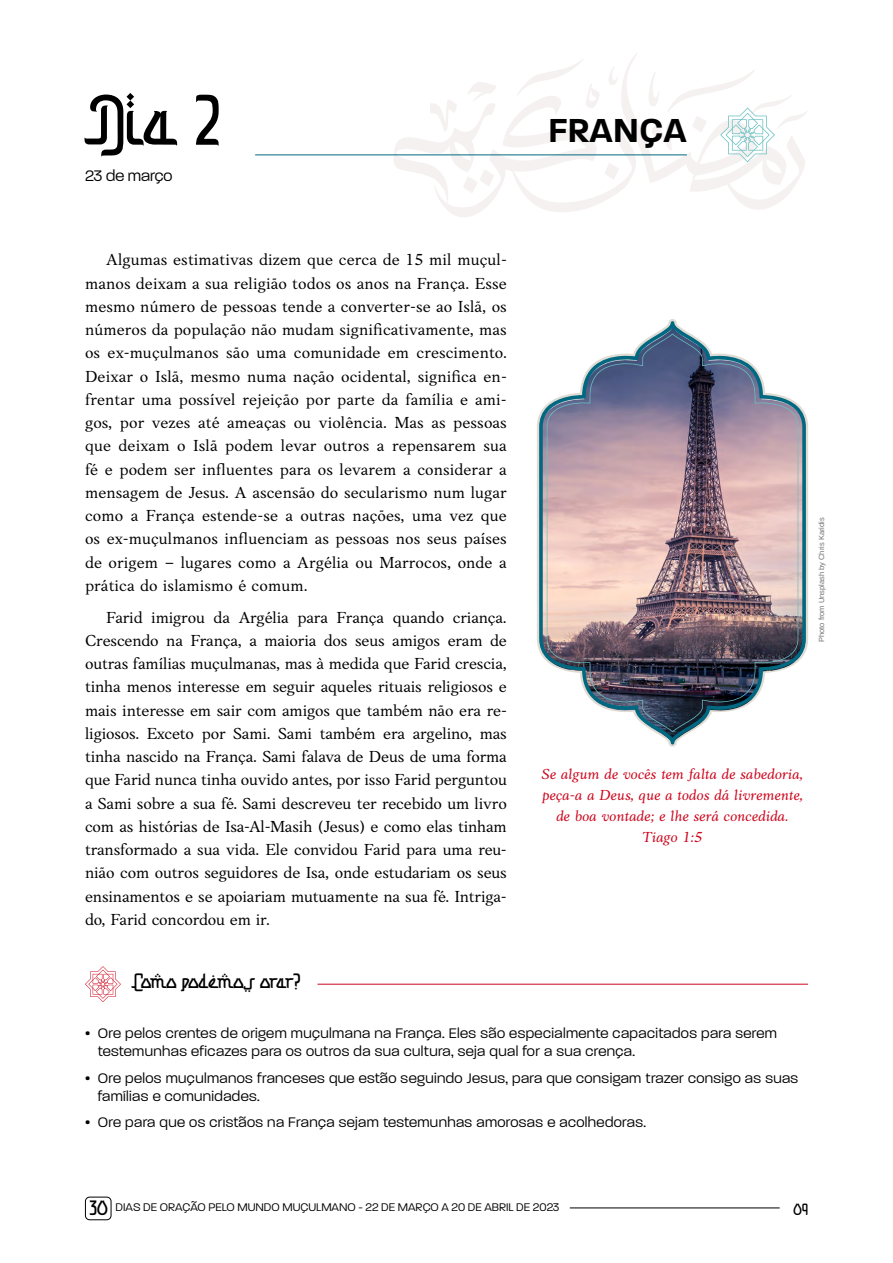
<style>
.page{position:relative;width:893px;height:1263px;background:#fff}
.page>*{position:absolute;margin:0;border:0;box-sizing:border-box;transform-origin:0 0}
.t1{font:72px "Samir";color:#000}
.t2{font:600 36px "Paralucent";color:#000}
.t3{font:21px "Samir";letter-spacing:-.035em;color:#000}
.t4{font:16.5px/23.2px "Anko";letter-spacing:-.005em;color:#000;text-align:justify}
.t5{font:300 16.5px "Paralucent";letter-spacing:-.005em;color:#000}
.t6{font:16.5px "Samir";color:#000}
.t7{font:300 15px/18px "Paralucent";letter-spacing:.025em;color:#000}
.t8{font:italic 15px/21px "Anko";color:#cd071e;text-align:center}
.t9{font:300 12px "Paralucent";color:#000}
.t10{font:7.5px "Arimo";color:#707172}
.s1{font-family:"Samir";font-weight:400;font-size:21px}
</style>
<div class="page">
<hr style="left:570px;top:1208px;width:210px;height:1px;background:#000">
<div style="left:85px;top:1197px;width:26px;height:23px;border:1px solid #000;border-radius:4px"></div>
<hr style="left:255px;top:154px;width:432px;height:1px;background:#006880">
<svg style="left:392px;top:53px;width:415px;height:164px"></svg>
<svg style="left:85px;top:966px;width:36px;height:36px"></svg>
<svg style="left:537px;top:319px;width:271px;height:428px"></svg>
<svg style="left:539px;top:321px;width:267px;height:423px"></svg>
<img style="left:547px;top:334px;width:251px;height:398px">
<hr style="left:317px;top:984px;width:491px;height:1px;background:#cd071e">
<h1 class="t1" style="left:85px;top:88px;width:137px">Dia 2</h1>
<p class="t5" style="left:85px;top:166px;width:89px">23 de março</p>
<h2 class="t2" style="left:548px;top:108px;width:140px">FRANÇA</h2>
<p class="t4" style="left:85px;top:248px;width:423px;text-indent:21px">Algumas estimativas dizem que cerca de 15 mil muçul&shy;manos deixam a sua religião todos os anos na França. Esse mesmo número de pessoas tende a converter-se ao Islã, os números da população não mudam significativamente, mas os ex-muçulmanos são uma comunidade em crescimento.<br>Deixar o Islã, mesmo numa nação ocidental, significa en&shy;frentar uma possível rejeição por parte da família e ami&shy;gos, por vezes até ameaças ou violência. Mas as pessoas que deixam o Islã podem levar outros a repensarem sua fé e podem ser influentes para os levarem a considerar a mensagem de Jesus. A ascensão do secularismo num lugar como a França estende-se a outras nações, uma vez que os ex-muçulmanos influenciam as pessoas nos seus países de origem – lugares como a Argélia ou Marrocos, onde a prática do islamismo é comum.</p>
<p class="t4" style="left:85px;top:605px;width:423px;text-indent:21px">Farid imigrou da Argélia para França quando criança.<br>Crescendo na França, a maioria dos seus amigos eram de outras famílias muçulmanas, mas à medida que Farid crescia, tinha menos interesse em seguir aqueles rituais religiosos e mais interesse em sair com amigos que também não era re&shy;ligiosos. Exceto por Sami. Sami também era argelino, mas tinha nascido na França. Sami falava de Deus de uma forma que Farid nunca tinha ouvido antes, por isso Farid perguntou a Sami sobre a sua fé. Sami descreveu ter recebido um livro com as histórias de Isa-Al-Masih (Jesus) e como elas tinham transformado a sua vida. Ele convidou Farid para uma reu&shy;nião com outros seguidores de Isa, onde estudariam os seus ensinamentos e se apoiariam mutuamente na sua fé. Intriga&shy;do, Farid concordou em ir.</p>
<p class="t10" style="left:817px;top:642px;width:126px;rotate:-90deg">Photo from Unsplash by Chris Karidis</p>
<p class="t8" style="left:541px;top:763px;width:263px">Se algum de vocês tem falta de sabedoria, peça-a a Deus, que a todos dá livremente, de boa vontade; e lhe será concedida.<br>Tiago 1:5</p>
<p class="t3" style="left:132px;top:972px;width:170px">Como podemos orar?</p>
<p class="t7" style="left:98px;top:1024px;width:681px;text-indent:-13px">• Ore pelos crentes de origem muçulmana na França. Eles são especialmente capacitados para serem testemunhas eficazes para os outros da sua cultura, seja qual for a sua crença.</p>
<p class="t7" style="left:98px;top:1069px;width:702px;text-indent:-13px">• Ore pelos muçulmanos franceses que estão seguindo Jesus, para que consigam trazer consigo as suas famílias e comunidades.</p>
<p class="t7" style="left:85px;top:1113px;width:562px">• Ore para que os cristãos na França sejam testemunhas amorosas e acolhedoras.</p>
<p class="t9" style="left:90px;top:1200px;width:471px"><span class="s1">30</span> DIAS DE ORAÇÃO PELO MUNDO MUÇULMANO - 22 DE MARÇO A 20 DE ABRIL DE 2023</p>
<p class="t6" style="left:793px;top:1202px;width:16px">09</p>
</div>
